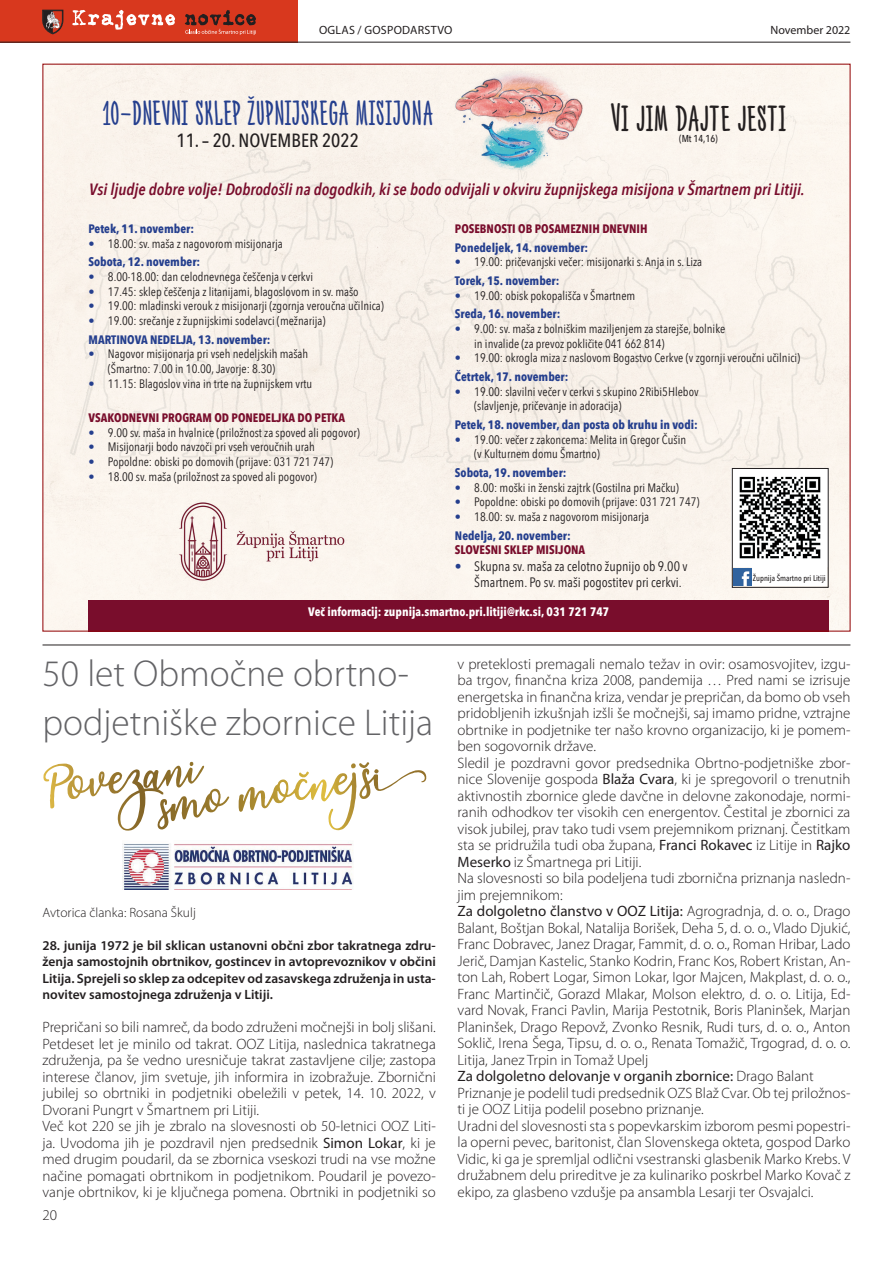
<style>
.page{position:relative;width:893px;height:1263px;background:#fff}
.page>*{position:absolute;margin:0;border:0;box-sizing:border-box;transform-origin:0 0}
.t1{font:condensed 40.2px "Nexa Rust Handmade";letter-spacing:.03em;color:#231f20}
.NASLOV_članka{font:300 37.5px/49.5px "Myriad Pro";color:#636366}
.t2{font:condensed 35.4px "Nexa Rust Handmade";letter-spacing:.02em;color:#253f8e}
.t3{font:500 19.05px "Avenir Next Condensed";color:#231f20}
.t4{font:italic 600 16.35px "Avenir Next Condensed";color:#790d2c}
.BESEDILO{font:300 15px/16.5px "Myriad Pro";color:#231f20;text-align:justify}
.BESEDILO-2{font:15px "Myriad Pro";color:#231f20}
.t5{font:13.65px/16.4px "Avenir Next Condensed";color:#231f20}
.Besedilo_semibold_UV{font:600 13.5px/16.5px "Myriad Pro";color:#231f20;text-align:justify}
.Avtor_clanka{font:300 13.5px "Myriad Pro";color:#231f20}
.t6{font:12.3px/18.6px "Avenir Next Condensed";color:#231f20}
.t7{font:700 12.3px/18.6px "Avenir Next Condensed";color:#790d2c}
.t8{font:700 12.3px "Avenir Next Condensed";color:#253f8e}
.t9{font:700 12.3px "Avenir Next Condensed";color:#fff}
.DESNO_-pagina__naslo{font:12px "Myriad Pro";letter-spacing:.02em;color:#231f20}
.DESNO_-pagina__naslo-2{font:12px "Myriad Pro";color:#231f20}
.t10{font:500 10.05px "Avenir Next Condensed";color:#231f20}
.t11{font:500 8.1px "Avenir Next Condensed";color:#231f20}
.s1{color:#253f8e}
.s2{font-weight:700;color:#253f8e}
.s3{font-weight:400}
.s4{font-weight:300}
</style>
<div class="page">
<div style="left:0;top:0;width:298px;height:43px;background:#d8381e"></div>
<svg style="left:42px;top:10px;width:21px;height:24px"></svg>
<svg style="left:72px;top:10px;width:103px;height:20px"></svg>
<svg style="left:185px;top:10px;width:71px;height:25px"></svg>
<hr style="left:0;top:42px;width:850px;height:1px;background:#231f20">
<div style="left:45px;top:66px;width:803px;height:563px;background:#fbf5ed"></div>
<img style="left:65px;top:111px;width:764px;height:360px">
<img style="left:453px;top:66px;width:133px;height:106px">
<img style="left:734px;top:469px;width:95px;height:97px">
<img style="left:734px;top:568px;width:17px;height:17px">
<div style="left:752px;top:567px;width:75px;height:19px;background:#fff"></div>
<img style="left:176px;top:500px;width:175px;height:83px">
<div style="left:89px;top:600px;width:740px;height:31px;background:#790d2c"></div>
<div style="left:732px;top:468px;width:96px;height:119px;border:1px solid #231f20"></div>
<hr style="left:43px;top:645px;width:807px;height:1px;background:#231f20">
<img style="left:123px;top:843px;width:230px;height:46px">
<svg style="left:238px;top:762px;width:189px;height:50px"></svg>
<svg style="left:43px;top:762px;width:186px;height:67px"></svg>
<p class="DESNO_-pagina__naslo" style="left:319px;top:23px;width:135px">OGLAS / GOSPODARSTVO</p>
<p class="t2" style="left:103px;top:95px;width:331px">10–DNEVNI SKLEP ŽUPNIJSKEGA MISIJONA</p>
<p class="t3" style="left:176px;top:129px;width:184px">11. – 20. NOVEMBER 2022</p>
<p class="DESNO_-pagina__naslo-2" style="left:770px;top:23px;width:82px">November 2022</p>
<p class="t1" style="left:611px;top:97px;width:177px">Vi jim dajte jesti</p>
<p class="t10" style="left:679px;top:133px;width:40px">(Mt 14,16)</p>
<p class="t4" style="left:89px;top:180px;width:717px">Vsi ljudje dobre volje! Dobrodošli na dogodkih, ki se bodo odvijali v okviru župnijskega misijona v Šmartnem pri Litiji.</p>
<p class="t8" style="left:89px;top:221px;width:107px">Petek, 11. november:</p>
<p class="t6" style="left:89px;top:234px;width:196px"><span class="s1">•</span> 18.00: sv. maša z nagovorom misijonarja<br><span class="s2">Sobota, 12. november:</span></p>
<p class="t6" style="left:89px;top:267px;width:226px"><span class="s1">•</span> 8.00-18.00: dan celodnevnega češčenja v cerkvi</p>
<p class="t6" style="left:89px;top:282px;width:272px"><span class="s1">•</span> 17.45: sklep češčenja z litanijami, blagoslovom in sv. mašo</p>
<p class="t6" style="left:89px;top:296px;width:297px"><span class="s1">•</span> 19.00: mladinski verouk z misijonarji (zgornja veroučna učilnica)</p>
<p class="t6" style="left:89px;top:311px;width:238px"><span class="s1">•</span> 19.00: srečanje z župnijskimi sodelavci (mežnarija)<br><span class="s2">MARTINOVA NEDELJA, 13. november:</span></p>
<p class="t6" style="left:108px;top:346px;width:202px;line-height:14.7px;text-indent:-19px"><span class="s1">•</span> Nagovor misijonarja pri vseh nedeljskih mašah (Šmartno: 7.00 in 10.00, Javorje: 8.30)</p>
<p class="t6" style="left:89px;top:374px;width:225px"><span class="s1">•</span> 11.15: Blagoslov vina in trte na župnijskem vrtu</p>
<p class="t7" style="left:89px;top:408px;width:258px">VSAKODNEVNI PROGRAM OD PONEDELJKA DO PETKA</p>
<p class="t6" style="left:89px;top:422px;width:273px"><span class="s1">•</span> 9.00 sv. maša in hvalnice (priložnost za spoved ali pogovor)</p>
<p class="t6" style="left:89px;top:437px;width:228px"><span class="s1">•</span> Misijonarji bodo navzoči pri vseh veroučnih urah</p>
<p class="t6" style="left:89px;top:452px;width:246px"><span class="s1">•</span> Popoldne: obiski po domovih (prijave: 031 721 747)</p>
<p class="t6" style="left:89px;top:466px;width:230px"><span class="s1">•</span> 18.00 sv. maša (priložnost za spoved ali pogovor)</p>
<p class="t7" style="left:455px;top:219px;width:194px">POSEBNOSTI OB POSAMEZNIH DNEVNIH<br><span class="s1">Ponedeljek, 14. november:</span></p>
<p class="t6" style="left:455px;top:252px;width:249px"><span class="s1">•</span> 19.00: pričevanjski večer: misijonarki s. Anja in s. Liza<br><span class="s2">Torek, 15. november:</span></p>
<p class="t6" style="left:455px;top:285px;width:182px"><span class="s1">•</span> 19.00: obisk pokopališča v Šmartnem<br><span class="s2">Sreda, 16. november:</span></p>
<p class="t6" style="left:474px;top:321px;width:253px;line-height:14.7px;text-indent:-19px"><span class="s1">•</span> 9.00: sv. maša z bolniškim maziljenjem za starejše, bolnike in invalide (za prevoz pokličite 041 662 814)</p>
<p class="t6" style="left:455px;top:348px;width:347px"><span class="s1">•</span> 19.00: okrogla miza z naslovom Bogastvo Cerkve (v zgornji veroučni učilnici)<br><span class="s2">Četrtek, 17. november:</span></p>
<p class="t6" style="left:474px;top:383px;width:226px;line-height:14.7px;text-indent:-19px"><span class="s1">•</span> 19.00: slavilni večer v cerkvi s skupino 2Ribi5Hlebov (slavljenje, pričevanje in adoracija)</p>
<p class="t8" style="left:455px;top:417px;width:244px">Petek, 18. november, dan posta ob kruhu in vodi:</p>
<p class="t6" style="left:474px;top:431px;width:213px;line-height:14.7px;text-indent:-19px"><span class="s1">•</span> 19.00: večer z zakoncema: Melita in Gregor Čušin (v Kulturnem domu Šmartno)</p>
<p class="t8" style="left:455px;top:465px;width:113px">Sobota, 19. november:</p>
<p class="t6" style="left:455px;top:477px;width:226px"><span class="s1">•</span> 8.00: moški in ženski zajtrk (Gostilna pri Mačku)</p>
<p class="t6" style="left:455px;top:492px;width:246px"><span class="s1">•</span> Popoldne: obiski po domovih (prijave: 031 721 747)</p>
<p class="t6" style="left:455px;top:507px;width:196px"><span class="s1">•</span> 18.00: sv. maša z nagovorom misijonarja<br><span class="s2">Nedelja, 20. november:</span></p>
<p class="t7" style="left:455px;top:540px;width:132px">SLOVESNI SKLEP MISIJONA</p>
<p class="t5" style="left:474px;top:557px;width:215px;text-indent:-19px"><span class="s1">•</span> Skupna sv. maša za celotno župnijo ob 9.00 v<br>Šmartnem. Po sv. maši pogostitev pri cerkvi.</p>
<p class="t11" style="left:753px;top:573px;width:74px">Župnija Šmartno pri Litiji</p>
<p class="t9" style="left:308px;top:604px;width:303px">Več informacij: zupnija.smartno.pri.litiji@rkc.si, 031 721 747</p>
<p class="NASLOV_članka" style="left:43px;top:648px;width:392px">50 let Območne obrtno&shy;podjetniške zbornice Litija</p>
<p class="Avtor_clanka" style="left:43px;top:904px;width:155px">Avtorica članka: Rosana Škulj</p>
<p class="Besedilo_semibold_UV" style="left:43px;top:936px;width:395px">28. junija 1972 je bil sklican ustanovni občni zbor takratnega zdru&shy;ženja samostojnih obrtnikov, gostincev in avtoprevoznikov v občini Litija. Sprejeli so sklep za odcepitev od zasavskega združenja in usta&shy;novitev samostojnega združenja v Litiji.</p>
<p class="BESEDILO" style="left:43px;top:1019px;width:395px">Prepričani so bili namreč, da bodo združeni močnejši in bolj slišani.<br>Petdeset let je minilo od takrat. OOZ Litija, naslednica takratnega združenja, pa še vedno uresničuje takrat zastavljene cilje; zastopa interese članov, jim svetuje, jih informira in izobražuje. Zbornični jubilej so obrtniki in podjetniki obeležili v petek, 14. 10. 2022, v Dvorani Pungrt v Šmartnem pri Litiji.</p>
<p class="BESEDILO" style="left:43px;top:1118px;width:395px">Več kot 220 se jih je zbralo na slovesnosti ob 50-letnici OOZ Liti&shy;ja. Uvodoma jih je pozdravil njen predsednik <span class="s3">Simon Lokar</span>, ki je med drugim poudaril, da se zbornica vseskozi trudi na vse možne načine pomagati obrtnikom in podjetnikom. Poudaril je povezo&shy;vanje obrtnikov, ki je ključnega pomena. Obrtniki in podjetniki so</p>
<p class="BESEDILO" style="left:43px;top:1207px;width:16px">20</p>
<p class="BESEDILO" style="left:458px;top:655px;width:394px">v preteklosti premagali nemalo težav in ovir: osamosvojitev, izgu&shy;ba trgov, finančna kriza 2008, pandemija … Pred nami se izrisuje energetska in finančna kriza, vendar je prepričan, da bomo ob vseh pridobljenih izkušnjah izšli še močnejši, saj imamo pridne, vztrajne obrtnike in podjetnike ter našo krovno organizacijo, ki je pomem&shy;ben sogovornik države.</p>
<p class="BESEDILO" style="left:458px;top:754px;width:394px">Sledil je pozdravni govor predsednika Obrtno-podjetniške zbor&shy;nice Slovenije gospoda <span class="s3">Blaža Cvara</span>, ki je spregovoril o trenutnih aktivnostih zbornice glede davčne in delovne zakonodaje, normi&shy;ranih odhodkov ter visokih cen energentov. Čestital je zbornici za visok jubilej, prav tako tudi vsem prejemnikom priznanj. Čestitkam sta se pridružila tudi oba župana, <span class="s3">Franci Rokavec</span> iz Litije in <span class="s3">Rajko Meserko</span> iz Šmartnega pri Litiji.</p>
<p class="BESEDILO" style="left:458px;top:870px;width:394px">Na slovesnosti so bila podeljena tudi zbornična priznanja nasledn&shy;jim prejemnikom:</p>
<p class="BESEDILO" style="left:458px;top:903px;width:394px"><span class="s3">Za dolgoletno članstvo v OOZ Litija:</span> Agrogradnja, d. o. o., Drago Balant, Boštjan Bokal, Natalija Borišek, Deha 5, d. o. o., Vlado Djukić, Franc Dobravec, Janez Dragar, Fammit, d. o. o., Roman Hribar, Lado Jerič, Damjan Kastelic, Stanko Kodrin, Franc Kos, Robert Kristan, An&shy;ton Lah, Robert Logar, Simon Lokar, Igor Majcen, Makplast, d. o. o., Franc Martinčič, Gorazd Mlakar, Molson elektro, d. o. o. Litija, Ed&shy;vard Novak, Franci Pavlin, Marija Pestotnik, Boris Planinšek, Marjan Planinšek, Drago Repovž, Zvonko Resnik, Rudi turs, d. o. o., Anton Soklič, Irena Šega, Tipsu, d. o. o., Renata Tomažič, Trgograd, d. o. o.<br>Litija, Janez Trpin in Tomaž Upelj</p>
<p class="BESEDILO-2" style="left:458px;top:1067px;width:358px">Za dolgoletno delovanje v organih zbornice: <span class="s4">Drago Balant</span></p>
<p class="BESEDILO" style="left:458px;top:1084px;width:394px">Priznanje je podelil tudi predsednik OZS Blaž Cvar. Ob tej priložnos&shy;ti je OOZ Litija podelil posebno priznanje.</p>
<p class="BESEDILO" style="left:458px;top:1117px;width:394px">Uradni del slovesnosti sta s popevkarskim izborom pesmi popestri&shy;la operni pevec, baritonist, član Slovenskega okteta, gospod Darko Vidic, ki ga je spremljal odlični vsestranski glasbenik Marko Krebs. V družabnem delu prireditve je za kulinariko poskrbel Marko Kovač z ekipo, za glasbeno vzdušje pa ansambla Lesarji ter Osvajalci.</p>
</div>
